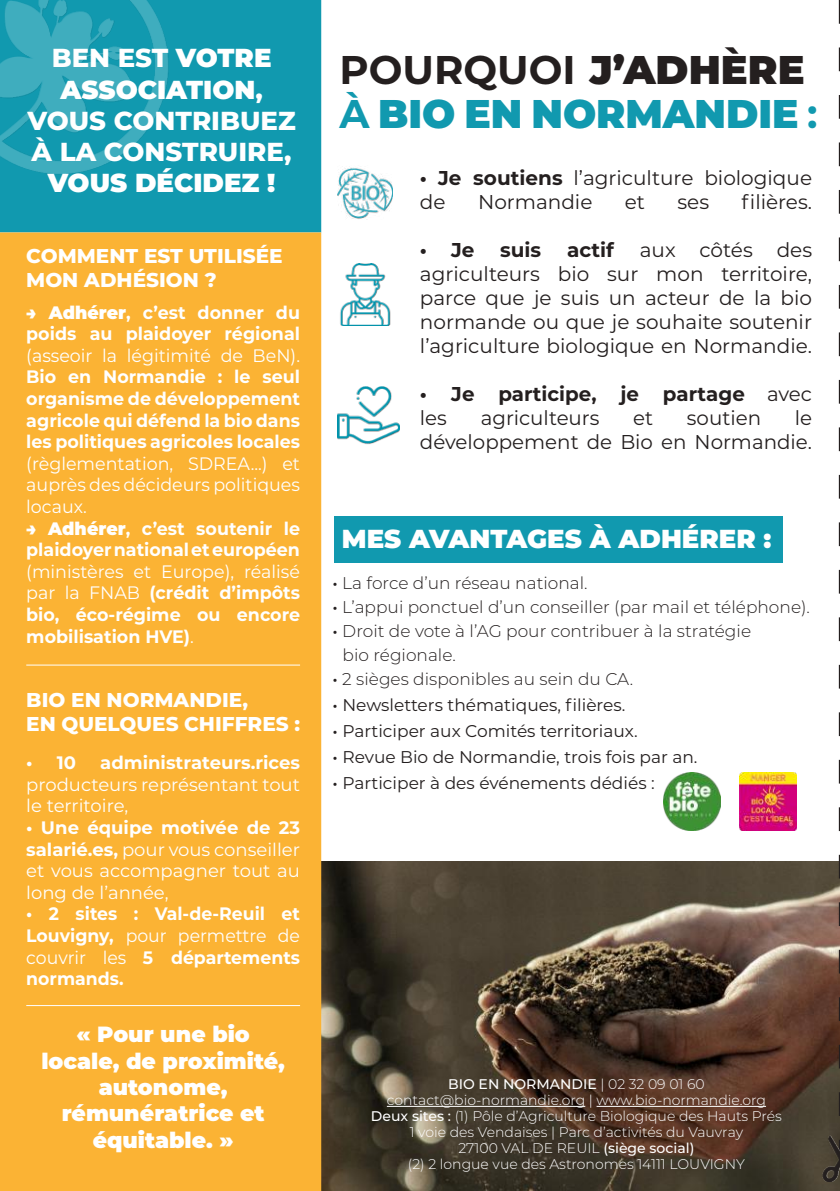
<style>
.page{position:relative;width:840px;height:1191px;background:#fff}
.page>*{position:absolute;margin:0;border:0;box-sizing:border-box;transform-origin:0 0}
.t1{font:900 40px/44px "Montserrat";color:#1199af}
.t2{font:800 26px/31.2px "Montserrat";color:#fff;text-align:center}
.t3{font:900 26px "Montserrat";color:#fff}
.t4{font:900 22px/26.4px "Montserrat";color:#fff;text-align:center}
.t5{font:20px/24px "Montserrat";color:#241f1f}
.t6{font:800 20px/24px "Montserrat";color:#fff}
.t7{font:700 20px/24px "Montserrat";color:#241f1f}
.t8{font:700 18px/21.6px "Montserrat";color:#fff}
.t9{font:18px/21.6px "Montserrat";color:#fff;text-align:justify}
.t10{font:700 18px/21.6px "Montserrat";color:#fff;text-align:justify;scale:.96 1}
.t11{font:300 17px/24px "Montserrat";color:#241f1f}
.t12{font:17px "Montserrat";color:#241f1f}
.t13{font:300 14px/16px "Montserrat";color:#fff;text-align:center}
.s1{font-weight:900}
.s2{font-weight:400}
.s3{font-weight:700}
.s4{font-weight:700;color:#241f1f}
.s5{color:#241f1f}
.s6{font-weight:500}
</style>
<div class="page">
<img style="left:321px;top:861px;width:518px;height:330px">
<hr style="left:386px;top:1106px;width:199px;height:1px;background:#fff">
<hr style="left:596px;top:1106px;width:169px;height:1px;background:#fff">
<img style="left:739px;top:772px;width:57px;height:58px">
<svg style="left:838px;top:0;width:1px;height:1135px"></svg>
<img style="left:817px;top:1135px;width:22px;height:47px">
<img style="left:663px;top:772px;width:57px;height:58px">
<div style="left:334px;top:516px;width:447px;height:46px;background:#1199af"></div>
<div style="left:0;top:0;width:321px;height:232px;background:#1199af"></div>
<div style="left:0;top:232px;width:321px;height:959px;background:#fbb334"></div>
<img style="left:0;top:0;width:209px;height:196px">
<img style="left:337px;top:387px;width:62px;height:57px">
<img style="left:340px;top:264px;width:51px;height:61px">
<img style="left:337px;top:168px;width:55px;height:51px">
<hr style="left:26px;top:664px;width:274px;height:1px;background:#fff">
<hr style="left:26px;top:1005px;width:274px;height:1px;background:#fff">
<h2 class="t2" style="left:27px;top:41px;width:269px">BEN EST <span class="s1">VOTRE<br>ASSOCIATION</span>,<br>VOUS CONTRIBUEZ<br>À LA CONSTRUIRE,</h2>
<h2 class="t3" style="left:48px;top:163px;width:229px">VOUS DÉCIDEZ !</h2>
<p class="t6" style="left:26px;top:243px;width:258px">COMMENT EST UTILISÉE<br>MON ADHÉSION ?</p>
<p class="t8" style="left:26px;top:300px;width:275px"><span class="s1">→ Adhérer</span>, c’est donner du poids au plaidoyer régional</p>
<p class="t9" style="left:26px;top:344px;width:275px">(asseoir la légitimité de BeN).</p>
<p class="t8" style="left:26px;top:365px;width:275px;text-align:justify">Bio en Normandie : le seul organisme de développement agricole qui défend la bio dans les politiques agricoles locales</p>
<p class="t9" style="left:26px;top:452px;width:275px">(règlementation, SDREA...) et auprès des décideurs politiques locaux.</p>
<p class="t8" style="left:26px;top:516px;width:275px"><span class="s1">→ Adhérer</span>, c’est soutenir le plaidoyer national et européen</p>
<p class="t8" style="left:26px;top:560px;width:275px;text-align:justify"><span class="s2">(ministères et Europe), réalisé par la FNAB</span> (crédit d’impôts bio, éco-régime ou encore mobilisation HVE)<span class="s2">.</span></p>
<p class="t6" style="left:26px;top:686px;width:275px">BIO EN NORMANDIE,<br>EN QUELQUES CHIFFRES :</p>
<p class="t8" style="left:26px;top:751px;width:51px">• 10</p>
<p class="t8" style="left:100px;top:751px;width:201px">administrateurs.rices</p>
<p class="t9" style="left:26px;top:773px;width:275px">producteurs représentant tout le territoire,</p>
<p class="t9" style="left:26px;top:816px;width:275px"><span class="s3">• Une équipe motivée de 23 salarié.es,</span> pour vous conseiller et vous accompagner tout au long de l’année,</p>
<p class="t10" style="left:26px;top:902px;width:286px">• 2 sites : Val-de-Reuil et Louvigny, <span class="s2">pour permettre de couvrir les</span> 5 départements normands.</p>
<p class="t4" style="left:41px;top:1019px;width:245px">« Pour une bio locale, de proximité, autonome, rémunératrice et équitable. »</p>
<h1 class="t1" style="left:339px;top:45px;width:479px"><span class="s4">POURQUOI</span> <span class="s5">J’ADHÈRE<br></span><span class="s3">À</span> BIO EN NORMANDIE <span class="s3">:</span></h1>
<p class="t5" style="left:420px;top:165px;width:393px"><span class="s3">• Je soutiens</span> l’agriculture biologique de</p>
<p class="t5" style="left:478px;top:189px;width:116px">Normandie</p>
<p class="t5" style="left:624px;top:189px;width:22px">et</p>
<p class="t5" style="left:677px;top:189px;width:33px">ses</p>
<p class="t5" style="left:741px;top:189px;width:72px">filières.</p>
<p class="t7" style="left:420px;top:237px;width:56px">• Je</p>
<p class="t7" style="left:500px;top:237px;width:42px">suis</p>
<p class="t7" style="left:566px;top:237px;width:48px">actif</p>
<p class="t5" style="left:420px;top:237px;width:393px;text-align:justify;text-indent:219px">aux côtés des agriculteurs bio sur mon territoire, parce que je suis un acteur de la bio normande ou que je souhaite soutenir l’agriculture biologique en Normandie.</p>
<p class="t7" style="left:420px;top:381px;width:393px">• Je participe, je partage <span class="s2">avec les</span></p>
<p class="t5" style="left:420px;top:405px;width:393px;text-align:right">le<br>développement de Bio en Normandie.</p>
<p class="t5" style="left:480px;top:405px;width:120px">agriculteurs</p>
<p class="t5" style="left:633px;top:405px;width:21px">et</p>
<p class="t5" style="left:686px;top:405px;width:76px">soutien</p>
<h2 class="t3" style="left:342px;top:519px;width:431px">MES AVANTAGES À ADHÉRER :</h2>
<p class="t11" style="left:332px;top:570px;width:256px"><span class="s6">•</span> La force d’un réseau national.</p>
<p class="t11" style="left:332px;top:594px;width:478px"><span class="s6">•</span> L’appui ponctuel d’un conseiller (par mail et téléphone).</p>
<p class="t11" style="left:342px;top:618px;width:410px;text-indent:-10px"><span class="s6">•</span> Droit de vote à l’AG pour contribuer à la stratégie bio régionale.</p>
<p class="t11" style="left:332px;top:666px;width:302px"><span class="s6">•</span> 2 sièges disponibles au sein du CA.</p>
<p class="t12" style="left:332px;top:693px;width:294px"><span class="s6">•</span> Newsletters thématiques, filières.</p>
<p class="t12" style="left:332px;top:719px;width:306px"><span class="s6">•</span> Participer aux Comités territoriaux.</p>
<p class="t12" style="left:332px;top:745px;width:366px"><span class="s6">•</span> Revue Bio de Normandie, trois fois par an.</p>
<p class="t12" style="left:332px;top:771px;width:323px"><span class="s6">•</span> Participer à des événements dédiés :</p>
<p class="t13" style="left:370px;top:1075px;width:412px"><span class="s6">BIO EN NORMANDIE</span> | 02 32 09 01 60 contact@bio-normandie.org | www.bio-normandie.org <span class="s6">Deux sites :</span> (1) Pôle d’Agriculture Biologique des Hauts Prés 1 voie des Vendaises | Parc d’activités du Vauvray<br>27100 VAL DE REUIL <span class="s6">(siège social)<br></span>(2) 2 longue vue des Astronomes 14111 LOUVIGNY</p>
</div>
